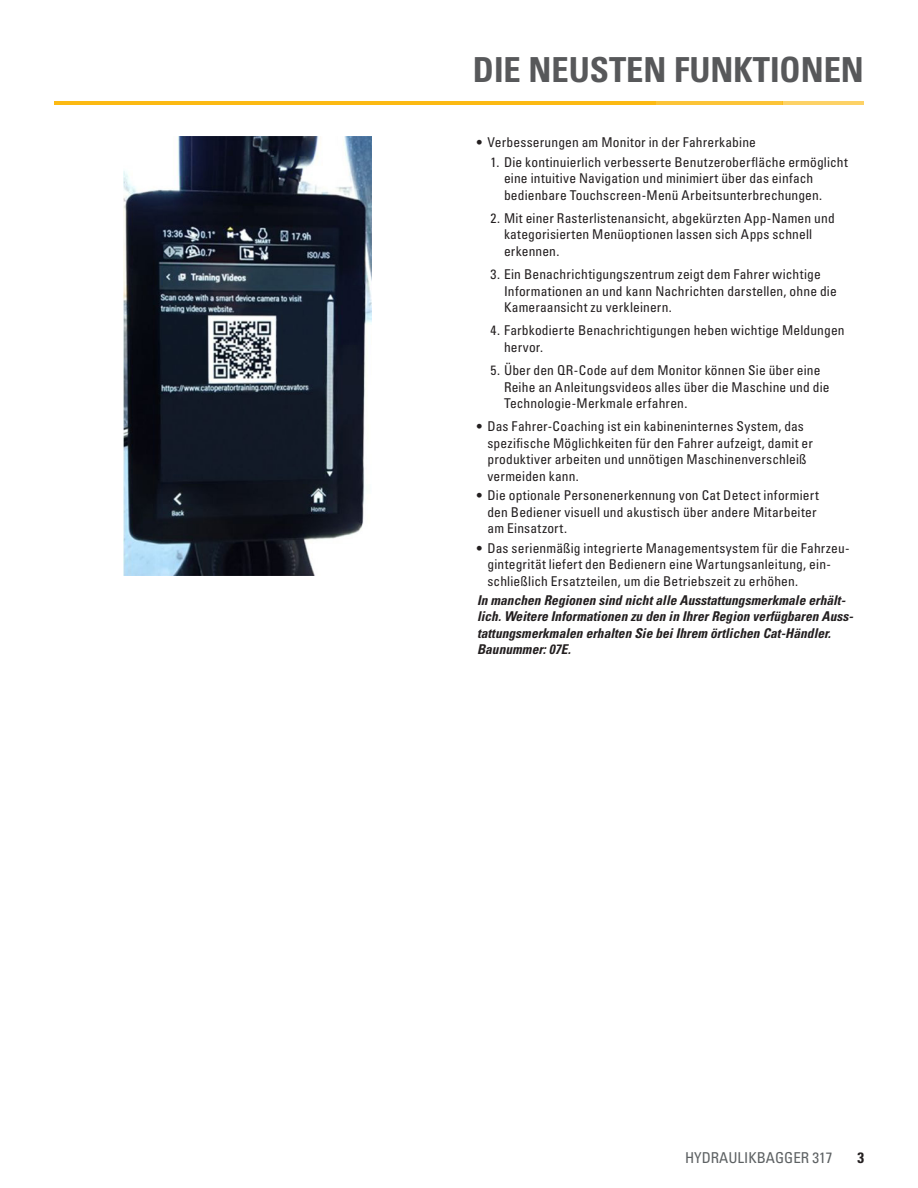
<style>
.page{position:relative;width:918px;height:1188px;background:#fff}
.page>*{position:absolute;margin:0;border:0;box-sizing:border-box;transform-origin:0 0}
.t1{font:34.5px "Univers LTCYR 67 Bold Cond";color:#57585a}
.t2{font:condensed 15px "Univers LTCYR 57";color:#5d6163}
.t3{font:15px "Univers LTCYR 67 Bold Cond";color:#231f20}
.t4{font:condensed 13.5px/16.5px "Univers LTCYR 57";letter-spacing:.01em;color:#231f20}
.t5{font:13.5px/16.2px "Univers LTCYR 67 Bold Cond Obl";color:#231f20}
</style>
<div class="page">
<hr style="left:54px;top:101px;width:601px;height:4px;background:#fcba13">
<hr style="left:654px;top:101px;width:128px;height:4px;background:#fcc437">
<hr style="left:782px;top:101px;width:82px;height:4px;background:#fdd266">
<img style="left:123px;top:136px;width:248px;height:440px">
<h1 class="t1" style="left:473px;top:48px;width:393px">DIE NEUSTEN FUNKTIONEN</h1>
<p class="t4" style="left:477px;top:134px;width:280px">• Verbesserungen am Monitor in der Fahrerkabine</p>
<p class="t4" style="left:504px;top:153px;width:345px;text-indent:-14px">1. Die kontinuierlich verbesserte Benutzeroberfläche ermöglicht eine intuitive Navigation und minimiert über das einfach bedienbare Touchscreen-Menü Arbeitsunterbrechungen.</p>
<p class="t4" style="left:504px;top:210px;width:332px;text-indent:-14px">2. Mit einer Rasterlistenansicht, abgekürzten App-Namen und kategorisierten Menüoptionen lassen sich Apps schnell erkennen.</p>
<p class="t4" style="left:504px;top:266px;width:334px;text-indent:-14px">3. Ein Benachrichtigungszentrum zeigt dem Fahrer wichtige<br>Informationen an und kann Nachrichten darstellen, ohne die<br>Kameraansicht zu verkleinern.</p>
<p class="t4" style="left:504px;top:322px;width:342px;text-indent:-14px">4. Farbkodierte Benachrichtigungen heben wichtige Meldungen hervor.</p>
<p class="t4" style="left:504px;top:362px;width:327px;text-indent:-14px">5. Über den QR-Code auf dem Monitor können Sie über eine<br>Reihe an Anleitungsvideos alles über die Maschine und die<br>Technologie-Merkmale erfahren.</p>
<p class="t4" style="left:488px;top:418px;width:327px;text-indent:-11px">• Das Fahrer-Coaching ist ein kabineninternes System, das spezifische Möglichkeiten für den Fahrer aufzeigt, damit er produktiver arbeiten und unnötigen Maschinenverschleiß vermeiden kann.</p>
<p class="t4" style="left:488px;top:487px;width:333px;text-indent:-11px">• Die optionale Personenerkennung von Cat Detect informiert den Bediener visuell und akustisch über andere Mitarbeiter am Einsatzort.</p>
<p class="t4" style="left:488px;top:540px;width:364px;text-indent:-11px">• Das serienmäßig integrierte Managementsystem für die Fahrzeu&shy;gintegrität liefert den Bedienern eine Wartungsanleitung, ein&shy;schließlich Ersatzteilen, um die Betriebszeit zu erhöhen.</p>
<p class="t5" style="left:477px;top:592px;width:378px">In manchen Regionen sind nicht alle Ausstattungsmerkmale erhält&shy;lich. Weitere Informationen zu den in Ihrer Region verfügbaren Auss&shy;tattungsmerkmalen erhalten Sie bei Ihrem örtlichen Cat-Händler.<br>Baunummer: 07E.</p>
<p class="t2" style="left:685px;top:1148px;width:149px">HYDRAULIKBAGGER 317</p>
<p class="t3" style="left:857px;top:1148px;width:8px">3</p>
</div>
